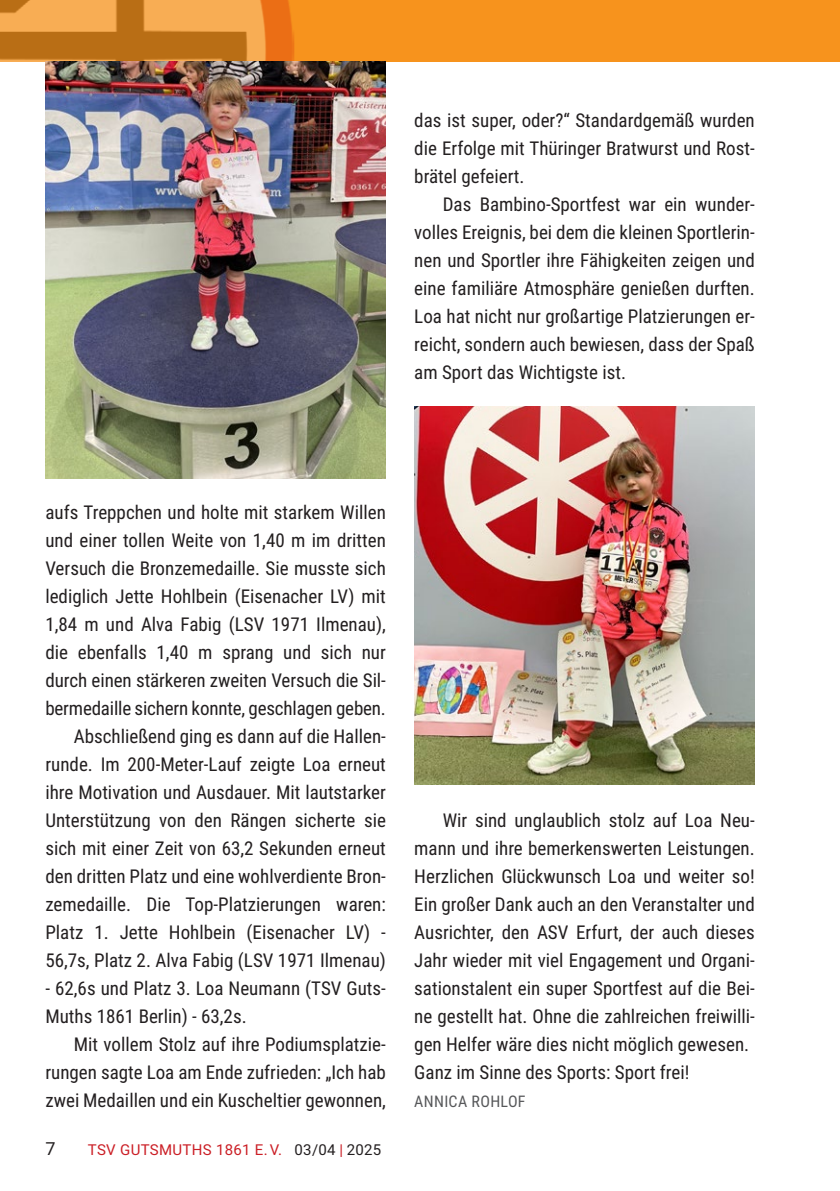
<style>
.page{position:relative;width:840px;height:1191px;background:#fff}
.page>*{position:absolute;margin:0;border:0;box-sizing:border-box;transform-origin:0 0}
.t1{font:19px/28px "Roboto Condensed";color:#231f20;text-align:justify}
.t2{font:18px "Roboto";color:#231f20}
.t3{font:16px "Roboto Condensed";letter-spacing:.02em;color:#57585a}
.t4{font:15px "Roboto";letter-spacing:.02em;color:#cb1f26}
.s1{color:#231f20}
.s2{font-family:"Roboto Condensed"}
</style>
<div class="page">
<div style="left:0;top:0;width:839px;height:61px;background:#f7931d"></div>
<img style="left:0;top:0;width:294px;height:61px">
<img style="left:45px;top:61px;width:341px;height:417px">
<img style="left:414px;top:407px;width:340px;height:377px">
<p class="t1" style="left:414px;top:105px;width:342px">das ist super, oder?“ Standardgemäß wurden die Erfolge mit Thüringer Bratwurst und Rost&shy;brätel gefeiert.</p>
<p class="t1" style="left:414px;top:189px;width:342px;text-indent:28px">Das Bambino-Sportfest war ein wunder&shy;volles Ereignis, bei dem die kleinen Sportlerin&shy;nen und Sportler ihre Fähigkeiten zeigen und eine familiäre Atmosphäre genießen durften.<br>Loa hat nicht nur großartige Platzierungen er&shy;reicht, sondern auch bewiesen, dass der Spaß am Sport das Wichtigste ist.</p>
<p class="t1" style="left:45px;top:497px;width:342px;text-align:right">aufs Treppchen und holte mit starkem Willen und einer tollen Weite von 1,40 m im dritten Versuch die Bronzemedaille. Sie musste sich lediglich Jette Hohlbein (Eisenacher LV) mit 1,84 m und Alva Fabig (LSV 1971 Ilmenau), die ebenfalls 1,40 m sprang und sich nur durch einen stärkeren zweiten Versuch die Sil&shy;bermedaille sichern konnte, geschlagen geben.<br>Abschließend ging es dann auf die Hallen&shy;runde. Im 200-Meter-Lauf zeigte Loa erneut ihre Motivation und Ausdauer. Mit lautstarker Unterstützung von den Rängen sicherte sie sich mit einer Zeit von 63,2 Sekunden erneut den dritten Platz und eine wohlverdiente Bron&shy;zemedaille. Die Top-Platzierungen waren:<br>Platz 1. Jette Hohlbein (Eisenacher LV) - 56,7s, Platz 2. Alva Fabig (LSV 1971 Ilmenau)</p>
<p class="t1" style="left:45px;top:973px;width:342px">- 62,6s und Platz 3. Loa Neumann (TSV Guts-<br>Muths 1861 Berlin) - 63,2s.</p>
<p class="t1" style="left:45px;top:1029px;width:342px;text-indent:28px">Mit vollem Stolz auf ihre Podiumsplatzie&shy;rungen sagte Loa am Ende zufrieden: „Ich hab zwei Medaillen und ein Kuscheltier gewonnen,</p>
<p class="t2" style="left:45px;top:1136px;width:12px">7</p>
<p class="t4" style="left:88px;top:1138px;width:295px">TSV GUTSMUTHS 1861 E. V. <span class="s1">03/04</span> <span class="s2">|</span> <span class="s1">2025</span></p>
<p class="t1" style="left:414px;top:805px;width:342px;text-align:left;text-indent:28px">Wir sind unglaublich stolz auf Loa Neu&shy;mann und ihre bemerkenswerten Leistungen.<br>Herzlichen Glückwunsch Loa und weiter so!<br>Ein großer Dank auch an den Veranstalter und Ausrichter, den ASV Erfurt, der auch dieses Jahr wieder mit viel Engagement und Organi&shy;sationstalent ein super Sportfest auf die Bei&shy;ne gestellt hat. Ohne die zahlreichen freiwilli&shy;gen Helfer wäre dies nicht möglich gewesen.<br>Ganz im Sinne des Sports: Sport frei!</p>
<p class="t3" style="left:414px;top:1090px;width:113px">ANNICA ROHLOF</p>
</div>
